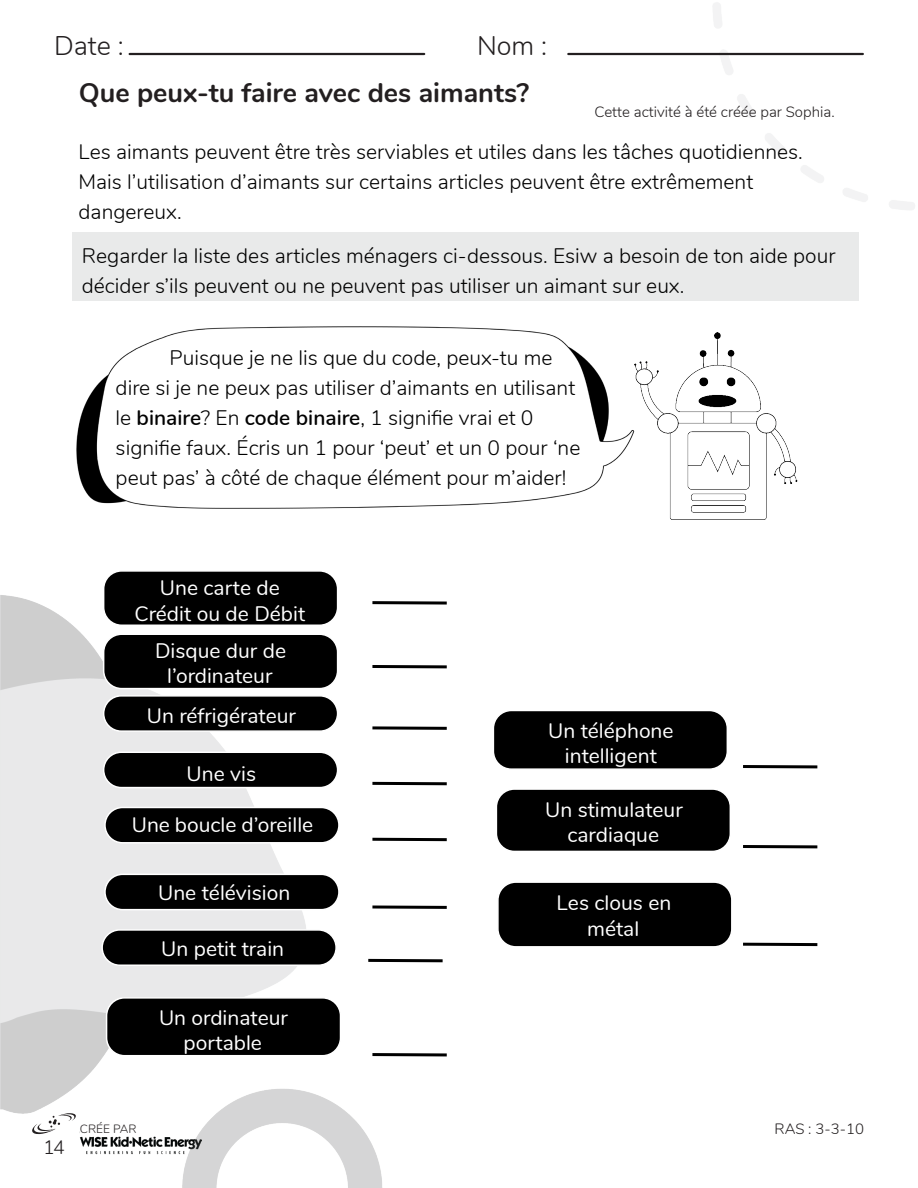
<style>
.page{position:relative;width:918px;height:1188px;background:#fff}
.page>*{position:absolute;margin:0;border:0;box-sizing:border-box;transform-origin:0 0}
.t1{font:700 27px "Nunito";color:#231f20}
.t2{font:300 27px "Nunito";color:#231f20}
.t3{font:300 21px/30px "Nunito";color:#000}
.t4{font:21px/25.2px "Nunito";color:#fff;text-align:center}
.t5{font:300 19.5px "Nunito";color:#231f20}
.t6{font:300 15px "Nunito";color:#231f20}
.t7{font:300 12px "Nunito";color:#231f20}
.s1{font-weight:600}
</style>
<div class="page">
<img style="left:0;top:3px;width:915px;height:1185px">
<div style="left:104px;top:571px;width:234px;height:54px;background:#000;border-radius:18px"></div>
<div style="left:103px;top:570px;width:235px;height:56px;border:2px solid #fff;border-radius:18px"></div>
<div style="left:493px;top:710px;width:234px;height:59px;background:#000;border-radius:18px"></div>
<div style="left:493px;top:710px;width:235px;height:60px;border:2px solid #fff;border-radius:18px"></div>
<div style="left:496px;top:789px;width:234px;height:62px;background:#000;border-radius:18px"></div>
<div style="left:496px;top:788px;width:235px;height:64px;border:2px solid #fff;border-radius:18px"></div>
<div style="left:498px;top:882px;width:234px;height:65px;background:#000;border-radius:18px"></div>
<div style="left:497px;top:881px;width:236px;height:67px;border:2px solid #fff;border-radius:18px"></div>
<div style="left:104px;top:634px;width:234px;height:55px;background:#000;border-radius:18px"></div>
<div style="left:103px;top:633px;width:235px;height:56px;border:2px solid #fff;border-radius:18px"></div>
<div style="left:104px;top:696px;width:234px;height:35px;background:#000;border-radius:18px"></div>
<div style="left:103px;top:695px;width:235px;height:37px;border:2px solid #fff;border-radius:18px"></div>
<div style="left:104px;top:752px;width:234px;height:36px;background:#000;border-radius:18px"></div>
<div style="left:103px;top:752px;width:235px;height:36px;border:2px solid #fff;border-radius:18px"></div>
<div style="left:105px;top:807px;width:234px;height:36px;background:#000;border-radius:18px"></div>
<div style="left:104px;top:807px;width:236px;height:37px;border:2px solid #fff;border-radius:18px"></div>
<div style="left:105px;top:874px;width:234px;height:36px;background:#000;border-radius:18px"></div>
<div style="left:104px;top:874px;width:236px;height:36px;border:2px solid #fff;border-radius:18px"></div>
<div style="left:102px;top:930px;width:234px;height:35px;background:#000;border-radius:18px"></div>
<div style="left:101px;top:929px;width:236px;height:37px;border:2px solid #fff;border-radius:18px"></div>
<div style="left:107px;top:998px;width:234px;height:58px;background:#000;border-radius:18px"></div>
<div style="left:106px;top:997px;width:235px;height:59px;border:2px solid #fff;border-radius:18px"></div>
<div style="left:72px;top:233px;width:787px;height:68px;background:#e9eaea"></div>
<div style="left:635px;top:333px;width:164px;height:194px;background:#fff"></div>
<img style="left:635px;top:333px;width:163px;height:186px">
<img style="left:72px;top:324px;width:563px;height:203px">
<svg style="left:372px;top:601px;width:75px;height:4px"></svg>
<hr style="left:372px;top:665px;width:75px;height:3px;background:#000">
<svg style="left:372px;top:726px;width:75px;height:4px"></svg>
<hr style="left:372px;top:782px;width:75px;height:3px;background:#000">
<hr style="left:372px;top:838px;width:75px;height:3px;background:#000">
<hr style="left:372px;top:906px;width:75px;height:3px;background:#000">
<hr style="left:368px;top:959px;width:75px;height:3px;background:#000">
<hr style="left:372px;top:1053px;width:75px;height:3px;background:#000">
<hr style="left:743px;top:943px;width:74px;height:3px;background:#000">
<hr style="left:743px;top:845px;width:74px;height:3px;background:#000">
<hr style="left:743px;top:765px;width:74px;height:3px;background:#000">
<hr style="left:130px;top:53px;width:294px;height:2px;background:#231f20">
<hr style="left:568px;top:53px;width:295px;height:2px;background:#231f20">
<svg style="left:32px;top:1113px;width:44px;height:21px"></svg>
<p class="t2" style="left:54px;top:26px;width:71px">Date :</p>
<p class="t2" style="left:477px;top:26px;width:72px">Nom :</p>
<p class="t1" style="left:79px;top:72px;width:452px">Que peux-tu faire avec des aimants?</p>
<p class="t6" style="left:594px;top:100px;width:242px">Cette activité à été créée par Sophia.</p>
<p class="t3" style="left:79px;top:136px;width:726px">Les aimants peuvent être très serviables et utiles dans les tâches quotidiennes.<br>Mais l’utilisation d’aimants sur certains articles peuvent être extrêmement</p>
<p class="t3" style="left:79px;top:196px;width:105px">dangereux.</p>
<p class="t3" style="left:82px;top:239px;width:755px">Regarder la liste des articles ménagers ci-dessous. Esiw a besoin de ton aide pour décider s’ils peuvent ou ne peuvent pas utiliser un aimant sur eux.</p>
<p class="t3" style="left:116px;top:342px;width:466px;text-indent:54px">Puisque je ne lis que du code, peux-tu me dire si je ne peux pas utiliser d’aimants en utilisant le <span class="s1">binaire</span>? En <span class="s1">code binaire</span>, 1 signifie vrai et 0 signifie faux. Écris un 1 pour ‘peut’ et un 0 pour ‘ne peut pas’ à côté de chaque élément pour m’aider!</p>
<p class="t4" style="left:134px;top:574px;width:172px">Une carte de<br>Crédit ou de Débit</p>
<p class="t4" style="left:155px;top:637px;width:133px">Disque dur de</p>
<p class="t4" style="left:167px;top:662px;width:107px">l’ordinateur</p>
<p class="t4" style="left:147px;top:702px;width:151px">Un réfrigérateur</p>
<p class="t4" style="left:187px;top:760px;width:71px">Une vis</p>
<p class="t4" style="left:132px;top:811px;width:183px">Une boucle d’oreille</p>
<p class="t4" style="left:158px;top:879px;width:134px">Une télévision</p>
<p class="t4" style="left:161px;top:935px;width:124px">Un petit train</p>
<p class="t4" style="left:159px;top:1004px;width:130px">Un ordinateur portable</p>
<p class="t5" style="left:43px;top:1133px;width:23px">14</p>
<p class="t7" style="left:80px;top:1120px;width:58px">CRÉE PAR</p>
<p class="t4" style="left:548px;top:717px;width:127px">Un téléphone intelligent</p>
<p class="t4" style="left:545px;top:796px;width:139px">Un stimulateur cardiaque</p>
<p class="t4" style="left:557px;top:889px;width:116px">Les clous en métal</p>
<p class="t6" style="left:775px;top:1118px;width:91px">RAS : 3-3-10</p>
</div>
